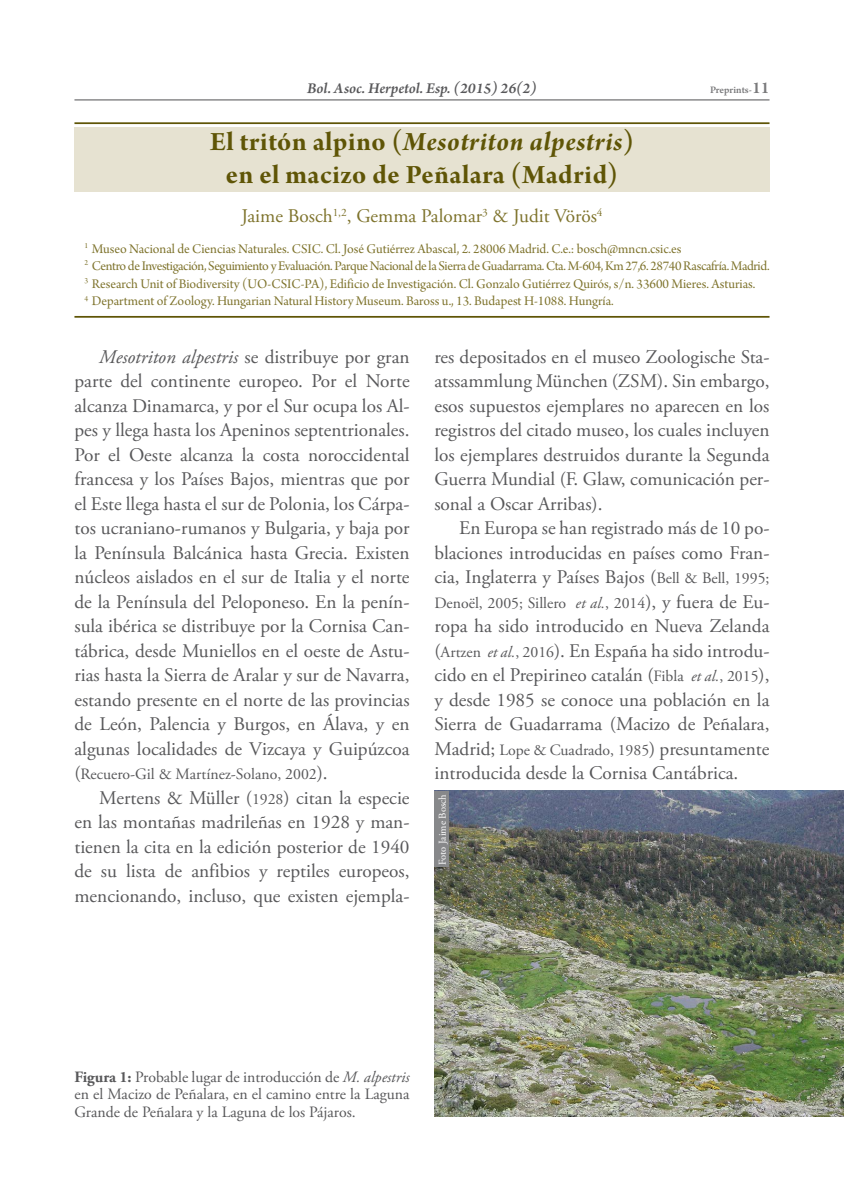
<style>
.page{position:relative;width:844px;height:1191px;background:#fff}
.page>*{position:absolute;margin:0;border:0;box-sizing:border-box;transform-origin:0 0}
.t1{font:28px "Arno Pro Bold Italic Subhead";letter-spacing:.02em;color:#5f5506}
.t2{font:28px "Arno Pro Bold Subhead";letter-spacing:.02em;color:#5f5506}
.t3{font:19.25px/24.5px "Adobe Garamond Pro";color:#58585a;text-align:justify}
.t4{font:19.25px "Adobe Garamond Pro";color:#7e732c}
.t5{font:15.75px/17.5px "Adobe Garamond Pro";color:#58585a;text-align:justify}
.t6{font:italic 600 15.75px "Arno Pro";color:#58585a}
.t7{font:14px/17.5px "Arno Pro Subhead";letter-spacing:-.005em;color:#7e732c}
.t8{font:10.5px "Adobe Garamond Pro";color:#fff}
.t9{font:600 10.5px "Arno Pro";color:#58585a}
.s1{font-size:17.5px}
.s2{font-family:"Arno Pro Bold Subhead"}
.s3{font-style:italic}
.s4{font-size:19.25px}
.s5{font-size:15.75px}
.s6{font-style:italic;font-size:15.75px}
.s7{font-weight:700}
</style>
<div class="page">
<hr style="left:74px;top:99px;width:695px;height:2px;background:#58585a">
<div style="left:74px;top:127px;width:695px;height:65px;background:#e6e2d1"></div>
<hr style="left:74px;top:122px;width:695px;height:2px;background:#5f5506">
<hr style="left:74px;top:316px;width:695px;height:2px;background:#5f5506">
<img style="left:434px;top:791px;width:409px;height:325px">
<div style="left:434px;top:791px;width:15px;height:75px;background:#87888a"></div>
<p class="t6" style="left:307px;top:79px;width:231px">Bol. Asoc. Herpetol. Esp. (2015) 26(2)</p>
<p class="t9" style="left:709px;top:84px;width:61px">Preprints-<span class="s1">11</span></p>
<h1 class="t1" style="left:210px;top:125px;width:425px"><span class="s2">El tritón alpino (</span>Mesotriton alpestris<span class="s2">)</span></h1>
<h1 class="t2" style="left:226px;top:159px;width:393px">en el macizo de Peñalara (Madrid)</h1>
<p class="t4" style="left:241px;top:205px;width:362px">Jaime Bosch<sup>1,2</sup>, Gemma Palomar<sup>3</sup> &amp; Judit Vörös<sup>4</sup></p>
<p class="t7" style="left:84px;top:240px;width:686px"><sup>1</sup> Museo Nacional de Ciencias Naturales. CSIC. Cl. José Gutiérrez Abascal, 2. 28006 Madrid. C.e.: bosch@mncn.csic.es<br><sup>2</sup> Centro de Investigación, Seguimiento y Evaluación. Parque Nacional de la Sierra de Guadarrama. Cta. M-604, Km 27,6. 28740 Rascafría. Madrid.<br><sup>3</sup> Research Unit of Biodiversity (UO-CSIC-PA), Edificio de Investigación. Cl. Gonzalo Gutiérrez Quirós, s/n. 33600 Mieres. Asturias.<br><sup>4</sup> Department of Zoology. Hungarian Natural History Museum. Baross u., 13. Budapest H-1088. Hungría.</p>
<p class="t3" style="left:74px;top:345px;width:337px;text-indent:25px"><span class="s3">Mesotriton alpestris</span> se distribuye por gran parte del continente europeo. Por el Norte alcanza Dinamarca, y por el Sur ocupa los Al&shy;pes y llega hasta los Apeninos septentrionales.<br>Por el Oeste alcanza la costa noroccidental francesa y los Países Bajos, mientras que por el Este llega hasta el sur de Polonia, los Cárpa&shy;tos ucraniano-rumanos y Bulgaria, y baja por la Península Balcánica hasta Grecia. Existen núcleos aislados en el sur de Italia y el norte de la Península del Peloponeso. En la penín&shy;sula ibérica se distribuye por la Cornisa Can&shy;tábrica, desde Muniellos en el oeste de Astu&shy;rias hasta la Sierra de Aralar y sur de Navarra, estando presente en el norte de las provincias de León, Palencia y Burgos, en Álava, y en algunas localidades de Vizcaya y Guipúzcoa</p>
<p class="t5" style="left:74px;top:766px;width:255px"><span class="s4">(</span>Recuero-Gil &amp; Martínez-Solano, 2002<span class="s4">).</span></p>
<p class="t3" style="left:74px;top:786px;width:336px;text-indent:25px">Mertens &amp; Müller (<span class="s5">1928</span>) citan la especie en las montañas madrileñas en 1928 y man&shy;tienen la cita en la edición posterior de 1940 de su lista de anfibios y reptiles europeos, mencionando, incluso, que existen ejempla-</p>
<p class="t3" style="left:434px;top:345px;width:336px">res depositados en el museo Zoologische Sta&shy;atssammlung München (ZSM). Sin embargo, esos supuestos ejemplares no aparecen en los registros del citado museo, los cuales incluyen los ejemplares destruidos durante la Segunda Guerra Mundial (F. Glaw, comunicación per&shy;sonal a Oscar Arribas).</p>
<p class="t3" style="left:434px;top:516px;width:336px;text-indent:25px">En Europa se han registrado más de 10 po&shy;blaciones introducidas en países como Fran&shy;cia, Inglaterra y Países Bajos (<span class="s5">Bell &amp; Bell, 1995;</span></p>
<p class="t5" style="left:434px;top:594px;width:336px">Denoël, 2005; Sillero <span class="s3">et al.</span>, 2014<span class="s4">), y fuera de Eu-</span></p>
<p class="t3" style="left:434px;top:614px;width:336px">ropa ha sido introducido en Nueva Zelanda (<span class="s5">Artzen</span> <span class="s6">et al.</span><span class="s5">, 2016</span>). En España ha sido introdu&shy;cido en el Prepirineo catalán (<span class="s5">Fibla</span> <span class="s6">et al.</span><span class="s5">, 2015</span>), y desde 1985 se conoce una población en la Sierra de Guadarrama (Macizo de Peñalara, Madrid; <span class="s5">Lope &amp; Cuadrado, 1985</span>) presuntamente introducida desde la Cornisa Cantábrica.</p>
<p class="t8" style="left:436px;top:865px;width:73px;rotate:-90deg">Foto Jaime Bosch</p>
<p class="t5" style="left:74px;top:1068px;width:336px"><span class="s7">Figura 1:</span> Probable lugar de introducción de <span class="s3">M. alpestris </span>en el Macizo de Peñalara, en el camino entre la Laguna Grande de Peñalara y la Laguna de los Pájaros.</p>
</div>
